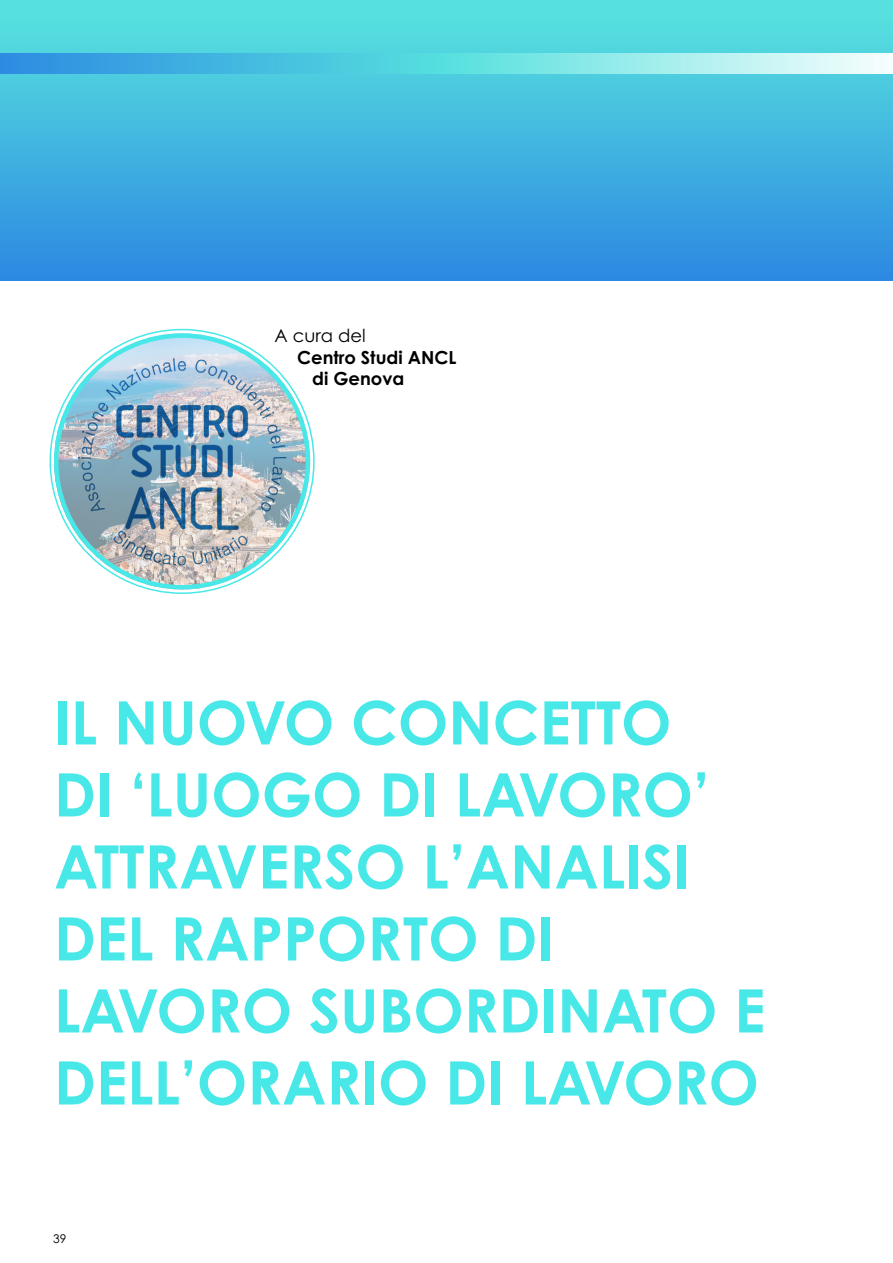
<style>
.page{position:relative;width:893px;height:1263px;background:#fff}
.page>*{position:absolute;margin:0;border:0;box-sizing:border-box;transform-origin:0 0}
.t1{font:700 60px/72px "Century Gothic Pro";color:#48e8e8}
.t2{font:700 18px/21.6px "Century Gothic Pro";color:#000}
.t3{font:18px "Century Gothic Pro";color:#000}
.t4{font:12px "Century Gothic Pro";color:#000}
</style>
<div class="page">
<div style="left:0;top:0;width:893px;height:281px;background:linear-gradient(to bottom,#59e5de,#2c88e2)"></div>
<svg style="left:0;top:54px;width:893px;height:20px;background:#74d2e6"></svg>
<img style="left:54px;top:333px;width:256px;height:256px">
<img style="left:72px;top:351px;width:220px;height:221px">
<p class="t3" style="left:275px;top:325px;width:93px">A cura del</p>
<p class="t2" style="left:312px;top:346px;width:146px;text-indent:-15px">Centro Studi ANCL di Genova</p>
<p class="t1" style="left:54px;top:686px;width:713px">IL NUOVO CONCETTO<br>DI ‘LUOGO DI LAVORO’<br>ATTRAVERSO L’ANALISI<br>DEL RAPPORTO DI<br>LAVORO SUBORDINATO E<br>DELL’ORARIO DI LAVORO</p>
<p class="t4" style="left:53px;top:1231px;width:15px">39</p>
</div>
